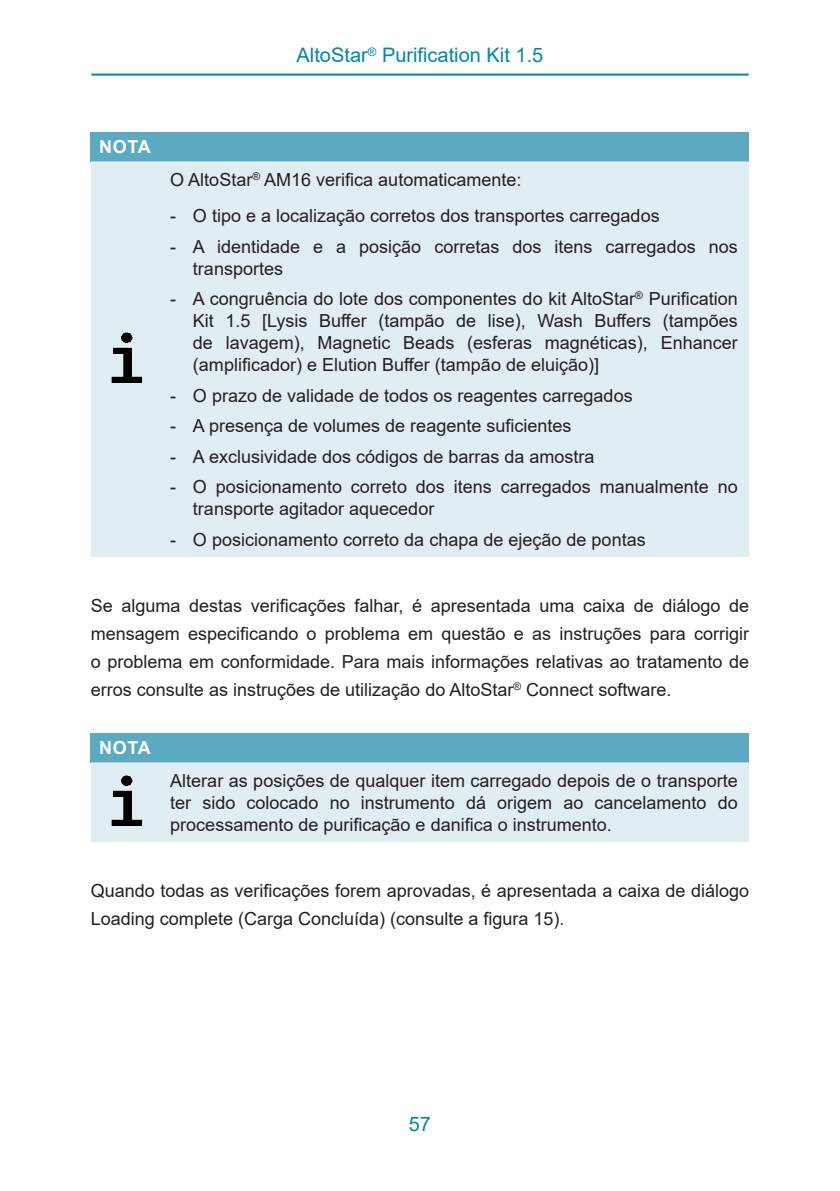
<style>
.page{position:relative;width:840px;height:1191px;background:#fff}
.page>*{position:absolute;margin:0;border:0;box-sizing:border-box;transform-origin:0 0}
.Seitenkopf{font:20px "Arial";color:#0087a6}
.Aufzählungsfortsetzu{font:18px/22px "Arial";color:#231f20}
.Note_para{font:18px/22px "Arial";color:#231f20;text-align:justify}
.Note_Titel{font:700 18px "Arial";letter-spacing:.035em;color:#fff}
</style>
<div class="page">
<hr style="left:91px;top:74px;width:657px;height:2px;background:#0087a6">
<div style="left:91px;top:132px;width:657px;height:29px;background:#5caac2"></div>
<div style="left:91px;top:161px;width:657px;height:396px;background:#e0edf3"></div>
<img style="left:94px;top:328px;width:62px;height:62px">
<div style="left:91px;top:733px;width:657px;height:29px;background:#5caac2"></div>
<div style="left:91px;top:762px;width:657px;height:80px;background:#e0edf3"></div>
<img style="left:94px;top:771px;width:62px;height:62px">
<p class="Seitenkopf" style="left:296px;top:41px;width:248px">AltoStar<sup>®</sup> Purification Kit 1.5</p>
<p class="Note_Titel" style="left:99px;top:134px;width:53px">NOTA</p>
<p class="Note_para" style="left:170px;top:168px;width:352px">O AltoStar<sup>®</sup> AM16 verifica automaticamente:</p>
<p class="Aufzählungsfortsetzu" style="left:170px;top:205px;width:490px">- O tipo e a localização corretos dos transportes carregados</p>
<p class="Aufzählungsfortsetzu" style="left:193px;top:235px;width:546px;text-indent:-23px">- A identidade e a posição corretas dos itens carregados nos transportes</p>
<p class="Aufzählungsfortsetzu" style="left:193px;top:288px;width:546px;text-align:justify;text-indent:-23px">- A congruência do lote dos componentes do kit AltoStar<sup>®</sup> Purification Kit 1.5 [Lysis Buffer (tampão de lise), Wash Buffers (tampões de lavagem), Magnetic Beads (esferas magnéticas), Enhancer (amplificador) e Elution Buffer (tampão de eluição)]</p>
<p class="Aufzählungsfortsetzu" style="left:170px;top:384px;width:463px">- O prazo de validade de todos os reagentes carregados</p>
<p class="Aufzählungsfortsetzu" style="left:170px;top:415px;width:402px">- A presença de volumes de reagente suficientes</p>
<p class="Aufzählungsfortsetzu" style="left:170px;top:445px;width:425px">- A exclusividade dos códigos de barras da amostra</p>
<p class="Aufzählungsfortsetzu" style="left:193px;top:476px;width:546px;text-indent:-23px">- O posicionamento correto dos itens carregados manualmente no transporte agitador aquecedor</p>
<p class="Aufzählungsfortsetzu" style="left:170px;top:528px;width:476px">- O posicionamento correto da chapa de ejeção de pontas</p>
<p class="Aufzählungsfortsetzu" style="left:91px;top:591px;width:659px;line-height:28px;text-align:justify">Se alguma destas verificações falhar, é apresentada uma caixa de diálogo de mensagem especificando o problema em questão e as instruções para corrigir o problema em conformidade. Para mais informações relativas ao tratamento de erros consulte as instruções de utilização do AltoStar<sup>®</sup> Connect software.</p>
<p class="Note_Titel" style="left:99px;top:735px;width:53px">NOTA</p>
<p class="Note_para" style="left:170px;top:769px;width:568px">Alterar as posições de qualquer item carregado depois de o transporte ter sido colocado no instrumento dá origem ao cancelamento do processamento de purificação e danifica o instrumento.</p>
<p class="Aufzählungsfortsetzu" style="left:91px;top:876px;width:659px;line-height:28px">Quando todas as verificações forem aprovadas, é apresentada a caixa de diálogo<br>Loading complete (Carga Concluída) (consulte a figura 15).</p>
<p class="Seitenkopf" style="left:408px;top:1110px;width:24px">57</p>
</div>
